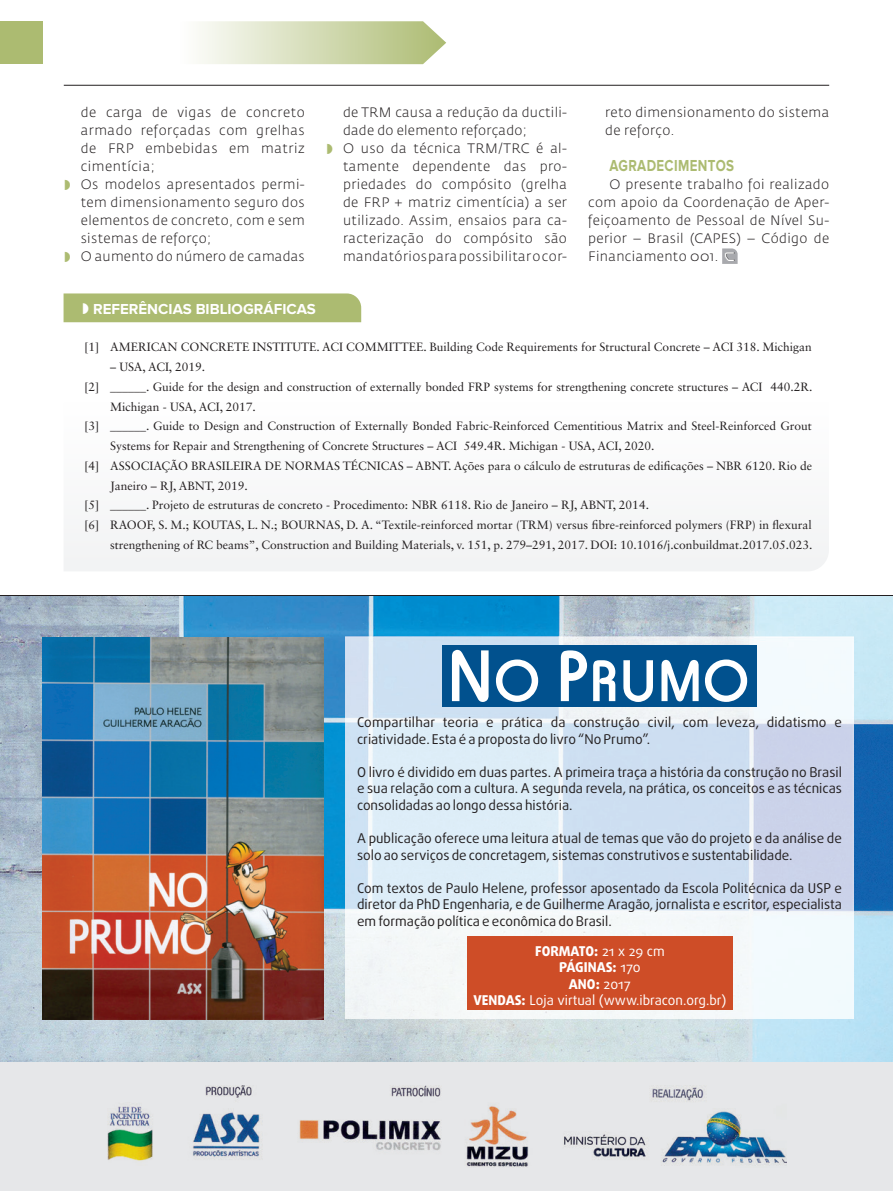
<style>
.page{position:relative;width:893px;height:1191px;background:#fff}
.page>*{position:absolute;margin:0;border:0;box-sizing:border-box;transform-origin:0 0}
.t1{font:500 61.35px "Horatio D";color:#fff}
.t2{font:700 16.5px "Proxima Nova";letter-spacing:.03em;color:#acbb71;scale:.8 1}
.t3{font:700 15px "Proxima Nova";color:#fff}
.t4{font:300 13.5px/18px "Fedra Sans Std";letter-spacing:.03em;color:#231f20}
.t5{font:13.5px/16.5px "Daxline Pro";color:#231f20;text-align:justify}
.t6{font:13.5px/16.5px "Daxline Pro";color:#fff;text-align:center}
.t7{font:12px "Sabon LT Std";color:#231f20}
.s1{font-family:"Research Remix";font-weight:400;font-size:12.45px;color:#000001}
.s2{font-size:76.05px}
.s3{font-weight:800}
</style>
<div class="page">
<hr style="left:64px;top:85px;width:765px;height:1px;background:#231f20">
<img style="left:0;top:596px;width:893px;height:466px">
<img style="left:345px;top:636px;width:509px;height:382px">
<div style="left:467px;top:936px;width:265px;height:74px;background:#ce4d27"></div>
<div style="left:442px;top:645px;width:315px;height:62px;background:#01518e"></div>
<div style="left:0;top:1062px;width:893px;height:129px;background:#e6e7e9"></div>
<img style="left:42px;top:637px;width:282px;height:382px">
<img style="left:108px;top:1085px;width:678px;height:82px">
<svg style="left:198px;top:21px;width:248px;height:43px;background:#d6ddba"></svg>
<div style="left:0;top:21px;width:43px;height:43px;background:#acbb71"></div>
<hr style="left:0;top:595px;width:893px;height:1px;background:#231f20">
<svg style="left:722px;top:248px;width:16px;height:16px"></svg>
<svg style="left:64px;top:322px;width:765px;height:249px"></svg>
<div style="left:64px;top:293px;width:297px;height:29px;background:#acbb71"></div>
<p class="t4" style="left:81px;top:103px;width:225px">de carga de vigas de concreto armado reforçadas com grelhas de FRP embebidas em matriz cimentícia;<br>Os modelos apresentados permi&shy;tem dimensionamento seguro dos elementos de concreto, com e sem sistemas de reforço;<br>O aumento do número de camadas</p>
<p class="t4" style="left:343px;top:103px;width:225px">de TRM causa a redução da ductili&shy;dade do elemento reforçado;<br>O uso da técnica TRM/TRC é al&shy;tamente dependente das pro&shy;priedades do compósito (grelha de FRP + matriz cimentícia) a ser utilizado. Assim, ensaios para ca&shy;racterização do compósito são mandatórios para possibilitar o cor-</p>
<p class="t4" style="left:605px;top:103px;width:225px">reto dimensionamento do sistema de reforço.</p>
<h2 class="t2" style="left:609px;top:156px;width:157px">AGRADECIMENTOS</h2>
<p class="t4" style="left:588px;top:175px;width:242px;text-align:justify;text-indent:21px">O presente trabalho foi realizado com apoio da Coordenação de Aper&shy;feiçoamento de Pessoal de Nível Su&shy;perior – Brasil (CAPES) – Código de Financiamento 001. <span class="s1">C</span></p>
<p class="t3" style="left:93px;top:300px;width:224px">REFERÊNCIAS BIBLIOGRÁFICAS</p>
<p class="t7" style="left:85px;top:340px;width:729px">[1] AMERICAN CONCRETE INSTITUTE. ACI COMMITTEE. Building Code Requirements for Structural Concrete – ACI 318. Michigan</p>
<p class="t7" style="left:110px;top:360px;width:97px">– USA, ACI, 2019.</p>
<p class="t7" style="left:85px;top:379px;width:729px">[2] ______. Guide for the design and construction of externally bonded FRP systems for strengthening concrete structures – ACI 440.2R.</p>
<p class="t7" style="left:110px;top:399px;width:147px">Michigan - USA, ACI, 2017.</p>
<p class="t7" style="left:85px;top:419px;width:729px">[3] ______. Guide to Design and Construction of Externally Bonded Fabric-Reinforced Cementitious Matrix and Steel-Reinforced Grout</p>
<p class="t7" style="left:110px;top:439px;width:546px">Systems for Repair and Strengthening of Concrete Structures – ACI 549.4R. Michigan - USA, ACI, 2020.</p>
<p class="t7" style="left:85px;top:458px;width:729px">[4] ASSOCIAÇÃO BRASILEIRA DE NORMAS TÉCNICAS – ABNT. Ações para o cálculo de estruturas de edificações – NBR 6120. Rio de</p>
<p class="t7" style="left:110px;top:478px;width:139px">Janeiro – RJ, ABNT, 2019.</p>
<p class="t7" style="left:85px;top:498px;width:566px">[5] ______. Projeto de estruturas de concreto - Procedimento: NBR 6118. Rio de Janeiro – RJ, ABNT, 2014.</p>
<p class="t7" style="left:85px;top:517px;width:729px">[6] RAOOF, S. M.; KOUTAS, L. N.; BOURNAS, D. A. “Textile-reinforced mortar (TRM) versus fibre-reinforced polymers (FRP) in flexural</p>
<p class="t7" style="left:110px;top:537px;width:704px">strengthening of RC beams”, Construction and Building Materials, v. 151, p. 279–291, 2017. DOI: 10.1016/j.conbuildmat.2017.05.023.</p>
<h1 class="t1" style="left:446px;top:646px;width:304px"><span class="s2">N</span>O <span class="s2">P</span>RUMO</h1>
<p class="t5" style="left:357px;top:714px;width:486px">Compartilhar teoria e prática da construção civil, com leveza, didatismo e criatividade. Esta é a proposta do livro “No Prumo”.</p>
<p class="t5" style="left:357px;top:764px;width:486px">O livro é dividido em duas partes. A primeira traça a história da construção no Brasil e sua relação com a cultura. A segunda revela, na prática, os conceitos e as técnicas consolidadas ao longo dessa história.</p>
<p class="t5" style="left:357px;top:830px;width:486px">A publicação oferece uma leitura atual de temas que vão do projeto e da análise de solo ao serviços de concretagem, sistemas construtivos e sustentabilidade.</p>
<p class="t5" style="left:357px;top:879px;width:486px">Com textos de Paulo Helene, professor aposentado da Escola Politécnica da USP e diretor da PhD Engenharia, e de Guilherme Aragão, jornalista e escritor, especialista em formação política e econômica do Brasil.</p>
<p class="t6" style="left:473px;top:943px;width:255px"><span class="s3">FORMATO:</span> 21 x 29 cm<br><span class="s3">PÁGINAS:</span> 170<br><span class="s3">ANO:</span> 2017<br><span class="s3">VENDAS:</span> Loja virtual (www.ibracon.org.br)</p>
</div>
